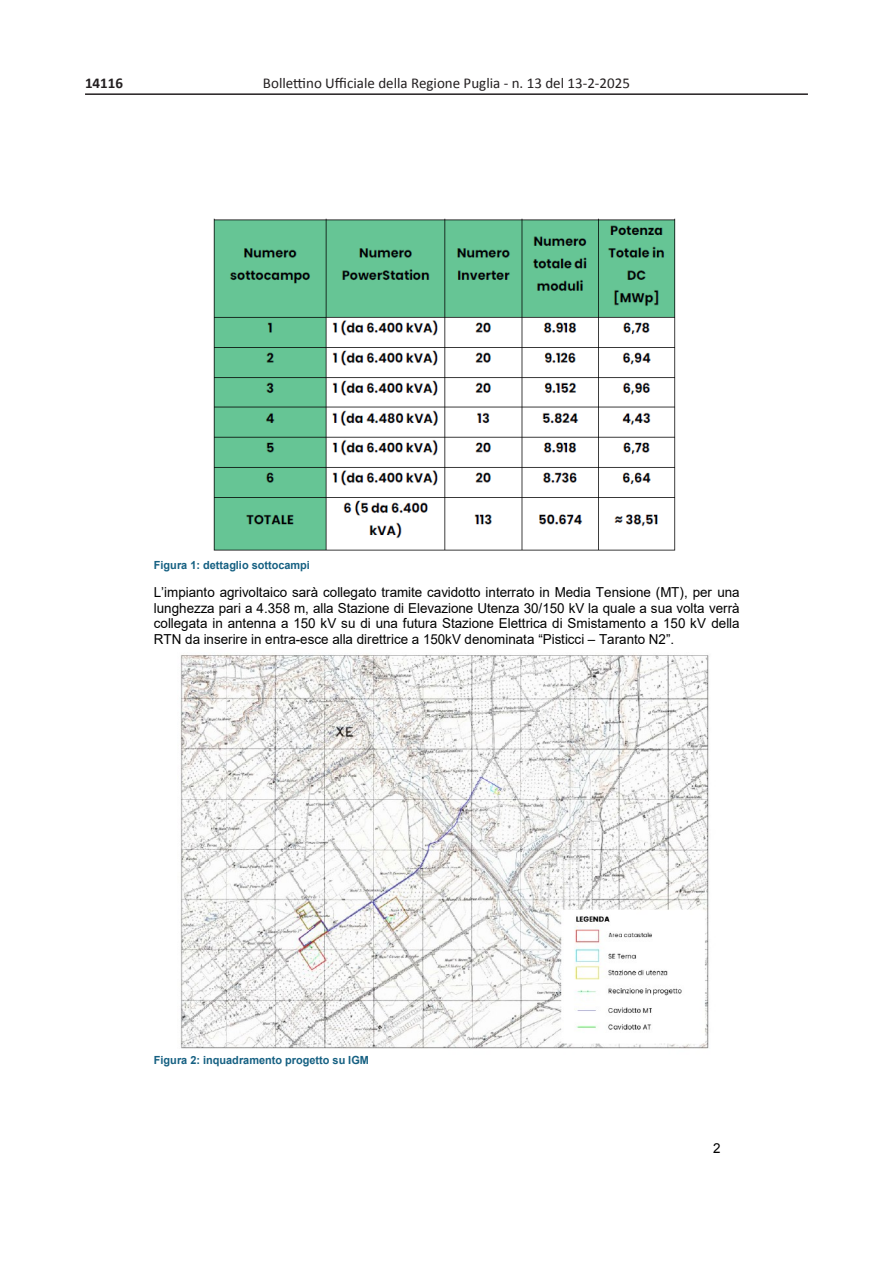
<style>
.page{position:relative;width:893px;height:1263px;background:#fff}
.page>*{position:absolute;margin:0;border:0;box-sizing:border-box;transform-origin:0 0}
.t1{font:15px "Calibri";color:#231f20}
.t2{font:700 15px "Calibri";color:#231f20}
.t3{font:13.8px/15.8px "Arial";color:#000;text-align:justify}
.t4{font:13.65px "Arial";color:#000}
.t5{font:700 11.25px "Arial";color:#156082}
</style>
<div class="page">
<hr style="left:85px;top:93px;width:723px;height:2px;background:#231f20">
<img style="left:213px;top:218px;width:463px;height:333px">
<img style="left:180px;top:654px;width:529px;height:395px">
<p class="t2" style="left:85px;top:72px;width:40px">14116</p>
<p class="t1" style="left:263px;top:74px;width:369px">Bollettino Ufficiale della Regione Puglia - n. 13 del 13-2-2025</p>
<p class="t5" style="left:154px;top:557px;width:158px">Figura 1: dettaglio sottocampi</p>
<p class="t3" style="left:154px;top:584px;width:587px">L’impianto agrivoltaico sarà collegato tramite cavidotto interrato in Media Tensione (MT), per una lunghezza pari a 4.358 m, alla Stazione di Elevazione Utenza 30/150 kV la quale a sua volta verrà collegata in antenna a 150 kV su di una futura Stazione Elettrica di Smistamento a 150 kV della RTN da inserire in entra-esce alla direttrice a 150kV denominata “Pisticci – Taranto N2”.</p>
<p class="t5" style="left:154px;top:1052px;width:217px">Figura 2: inquadramento progetto su IGM</p>
<p class="t4" style="left:713px;top:1139px;width:9px">2</p>
</div>
